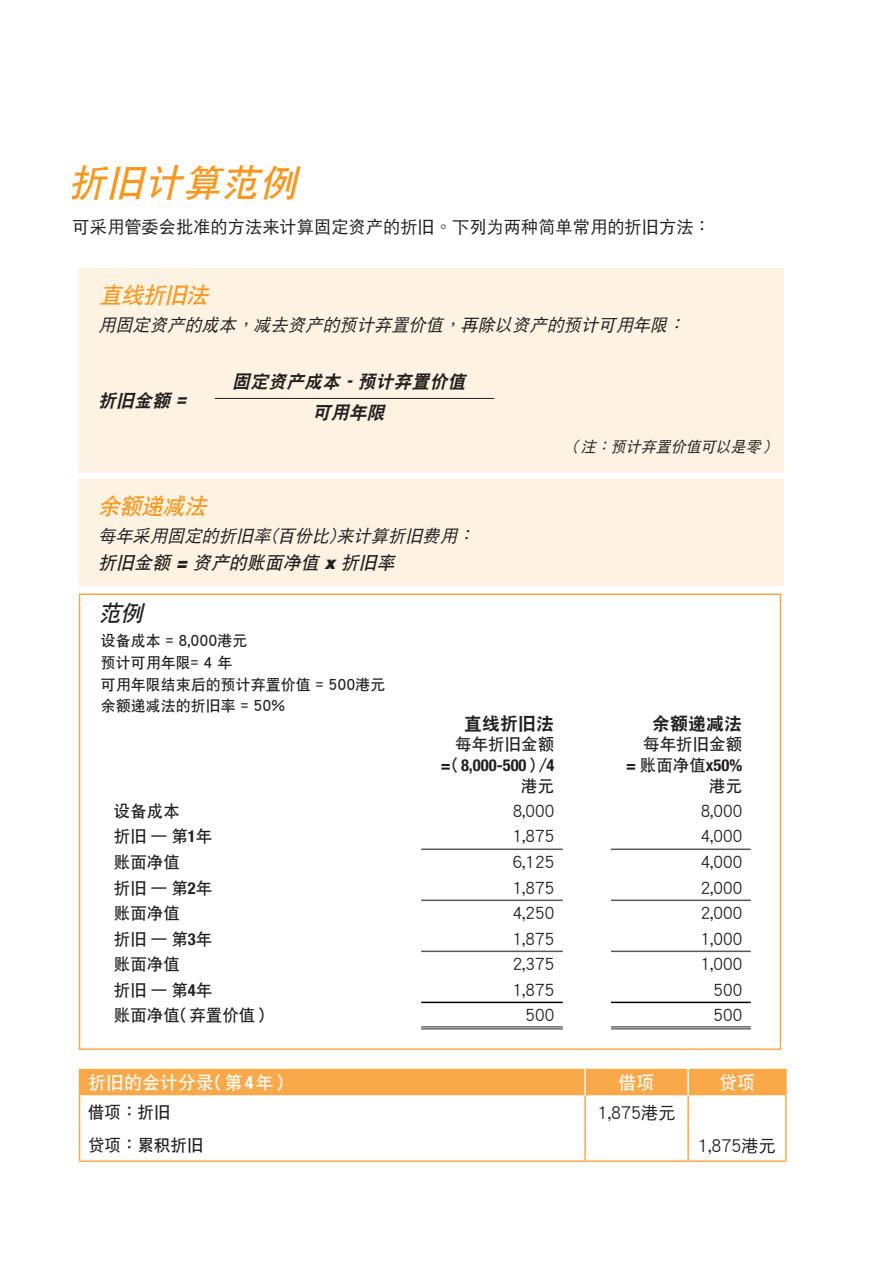
<style>
.page{position:relative;width:893px;height:1263px;background:#fff}
.page>*{position:absolute;margin:0;border:0;box-sizing:border-box;transform-origin:0 0}
.section{font:italic 37.5px "DF Hei GB5 HK W7";color:#f7971d}
.sub_headline{font:italic 22.5px "DF Hei GB5 HK W7";color:#f7971d}
.sub_headline-2{font:italic 22.5px "DF Hei GB5 HK W7";color:#231f20}
.black_body_text{font:italic 18px "DF Hei GB5 HK W9";color:#231f20}
.black_body_text-2{font:italic 18px "DF Hei GB5 HK W7";color:#231f20}
.table_head{font:18px "DF Hei GB5 HK W7";color:#fff}
.table_head-2{font:18px "DF Hei GB5 HK W9";color:#231f20}
.table_black_body_tex{font:18px "DF Hei GB5 HK W9";color:#231f20}
.black_body_text-3{font:italic 17.25px "DF Hei GB5 HK W5";color:#231f20}
.black_body_text-4{font:17.25px "DF Hei GB5 HK W5";color:#231f20}
.table_black_body_tex-2{font:17.25px "DF Hei GB5 HK W5";color:#231f20}
.table_black_body_tex-3{font:16.5px "DF Hei GB5 HK W5";color:#231f20}
.table_head-3{font:16.5px "DF Hei GB5 HK W7";color:#231f20}
.table_black_body_tex-4{font:16.5px/21px "DF Hei GB5 HK W7";color:#231f20;text-align:right}
.table_head-4{font:700 condensed 16.5px "Helvetica Neue";color:#231f20}
.black_body_text-5{font:15px "DF Hei GB5 HK W7";color:#231f20}
.black_body_text-6{font:italic 15px "DF Hei GB5 HK W5";color:#231f20}
.s1{font-family:"Helvetica Neue";font-weight:900}
.s2{font-family:"DF Hei GB5 HK W7";font-weight:400;font-stretch:normal}
.s3{font-family:"Helvetica Neue";font-weight:700;font-stretch:condensed}
</style>
<div class="page">
<div style="left:78px;top:268px;width:706px;height:318px;background:#fef3e3"></div>
<div style="left:78px;top:473px;width:706px;height:6px;background:#fff"></div>
<hr style="left:215px;top:398px;width:279px;height:1px;background:#231f20">
<hr style="left:421px;top:848px;width:142px;height:2px;background:#57585a">
<hr style="left:611px;top:848px;width:140px;height:2px;background:#57585a">
<hr style="left:421px;top:899px;width:142px;height:2px;background:#57585a">
<hr style="left:611px;top:899px;width:140px;height:2px;background:#57585a">
<hr style="left:421px;top:950px;width:142px;height:2px;background:#57585a">
<hr style="left:611px;top:950px;width:140px;height:2px;background:#57585a">
<hr style="left:421px;top:1002px;width:142px;height:1px;background:#000">
<hr style="left:611px;top:1002px;width:140px;height:1px;background:#000">
<hr style="left:421px;top:1026px;width:142px;height:1px;background:#231f20">
<hr style="left:421px;top:1028px;width:142px;height:1px;background:#231f20">
<hr style="left:611px;top:1026px;width:140px;height:1px;background:#231f20">
<hr style="left:611px;top:1028px;width:140px;height:1px;background:#231f20">
<div style="left:79px;top:593px;width:702px;height:457px;border:2px solid #faa94a"></div>
<div style="left:79px;top:1069px;width:706px;height:26px;background:#faa94a"></div>
<hr style="left:785px;top:1069px;width:2px;height:26px;background:#faa94a">
<hr style="left:79px;top:1095px;width:1px;height:30px;background:#faa94a">
<hr style="left:584px;top:1095px;width:2px;height:30px;background:#faa94a">
<hr style="left:687px;top:1095px;width:2px;height:30px;background:#faa94a">
<hr style="left:785px;top:1095px;width:2px;height:30px;background:#faa94a">
<hr style="left:79px;top:1125px;width:1px;height:35px;background:#faa94a">
<hr style="left:584px;top:1125px;width:2px;height:35px;background:#faa94a">
<hr style="left:687px;top:1125px;width:2px;height:35px;background:#faa94a">
<hr style="left:785px;top:1125px;width:2px;height:35px;background:#faa94a">
<hr style="left:79px;top:1160px;width:506px;height:2px;background:#faa94a">
<hr style="left:585px;top:1160px;width:103px;height:2px;background:#faa94a">
<hr style="left:688px;top:1160px;width:99px;height:2px;background:#faa94a">
<hr style="left:584px;top:1069px;width:2px;height:26px;background:#fff">
<hr style="left:687px;top:1069px;width:2px;height:26px;background:#fff">
<p class="section" style="left:68px;top:162px;width:239px">折舊計算範例</p>
<p class="black_body_text-4" style="left:73px;top:217px;width:640px">可採用管委會批准的方法來計算固定資產的折舊。下列為兩種簡單常用的折舊方法：</p>
<p class="sub_headline" style="left:100px;top:283px;width:116px">直線折舊法</p>
<p class="black_body_text-3" style="left:98px;top:315px;width:592px">用固定資產的成本，減去資產的預計棄置價值，再除以資產的預計可用年限：</p>
<p class="black_body_text" style="left:98px;top:391px;width:93px">折舊金額 =</p>
<p class="black_body_text" style="left:232px;top:371px;width:239px">固定資產成本 - 預計棄置價值</p>
<p class="black_body_text" style="left:313px;top:403px;width:78px">可用年限</p>
<p class="sub_headline" style="left:98px;top:494px;width:116px">餘額遞減法</p>
<p class="black_body_text-3" style="left:98px;top:526px;width:382px">每年採用固定的折舊率（百份比）來計算折舊費用：</p>
<p class="black_body_text-2" style="left:98px;top:553px;width:303px">折舊金額 <span class="s1">=</span> 資產的賬面淨值 <span class="s1">x</span> 折舊率</p>
<p class="sub_headline-2" style="left:99px;top:600px;width:51px">範例</p>
<p class="black_body_text-5" style="left:101px;top:633px;width:148px">設備成本 = 8,000港元</p>
<p class="black_body_text-5" style="left:101px;top:654px;width:133px">預計可用年限= 4 年</p>
<p class="black_body_text-5" style="left:101px;top:676px;width:286px">可用年限結束後的預計棄置價值 = 500港元</p>
<p class="black_body_text-5" style="left:101px;top:698px;width:186px">餘額遞減法的折舊率 = 50%</p>
<p class="table_head-2" style="left:464px;top:714px;width:91px">直線折舊法</p>
<p class="table_head-3" style="left:455px;top:735px;width:100px">每年折舊金額</p>
<p class="table_head-4" style="left:441px;top:755px;width:115px">=<span class="s2">（</span>8,000-500<span class="s2">）／</span>4</p>
<p class="table_head-3" style="left:521px;top:777px;width:34px">港元</p>
<p class="black_body_text-6" style="left:566px;top:438px;width:215px">（註：預計棄置價值可以是零）</p>
<p class="table_black_body_tex" style="left:652px;top:714px;width:91px">餘額遞減法</p>
<p class="table_black_body_tex-4" style="left:626px;top:733px;width:118px">每年折舊金額<br><span class="s3">=</span> 賬面淨值<span class="s3">x50%</span>港元</p>
<p class="table_head-3" style="left:114px;top:802px;width:67px">設備成本</p>
<p class="table_black_body_tex-3" style="left:513px;top:802px;width:43px">8,000</p>
<p class="table_black_body_tex-3" style="left:701px;top:802px;width:43px">8,000</p>
<p class="table_head-3" style="left:114px;top:828px;width:100px">折舊 — 第<span class="s3">1</span>年</p>
<p class="table_black_body_tex-3" style="left:513px;top:828px;width:43px">1,875</p>
<p class="table_black_body_tex-3" style="left:701px;top:828px;width:43px">4,000</p>
<p class="table_head-3" style="left:114px;top:853px;width:67px">賬面淨值</p>
<p class="table_black_body_tex-3" style="left:513px;top:853px;width:43px">6,125</p>
<p class="table_black_body_tex-3" style="left:701px;top:853px;width:43px">4,000</p>
<p class="table_head-3" style="left:114px;top:879px;width:100px">折舊 — 第<span class="s3">2</span>年</p>
<p class="table_black_body_tex-3" style="left:513px;top:879px;width:43px">1,875</p>
<p class="table_black_body_tex-3" style="left:701px;top:879px;width:43px">2,000</p>
<p class="table_head-3" style="left:114px;top:904px;width:67px">賬面淨值</p>
<p class="table_black_body_tex-3" style="left:513px;top:904px;width:43px">4,250</p>
<p class="table_black_body_tex-3" style="left:701px;top:904px;width:43px">2,000</p>
<p class="table_head-3" style="left:114px;top:930px;width:100px">折舊 — 第<span class="s3">3</span>年</p>
<p class="table_black_body_tex-3" style="left:513px;top:930px;width:43px">1,875</p>
<p class="table_black_body_tex-3" style="left:701px;top:930px;width:43px">1,000</p>
<p class="table_head-3" style="left:114px;top:955px;width:67px">賬面淨值</p>
<p class="table_black_body_tex-3" style="left:513px;top:955px;width:43px">2,375</p>
<p class="table_black_body_tex-3" style="left:701px;top:955px;width:43px">1,000</p>
<p class="table_head-3" style="left:114px;top:981px;width:100px">折舊 — 第<span class="s3">4</span>年</p>
<p class="table_black_body_tex-3" style="left:513px;top:981px;width:43px">1,875</p>
<p class="table_black_body_tex-3" style="left:714px;top:981px;width:30px">500</p>
<p class="table_head-3" style="left:114px;top:1006px;width:160px">賬面淨值（棄置價值）</p>
<p class="table_black_body_tex-3" style="left:526px;top:1006px;width:30px">500</p>
<p class="table_black_body_tex-3" style="left:714px;top:1006px;width:30px">500</p>
<p class="table_head" style="left:88px;top:1072px;width:205px">折舊的會計分錄（第<span class="s3">4</span>年）</p>
<p class="table_head" style="left:619px;top:1072px;width:37px">借項</p>
<p class="table_head" style="left:719px;top:1072px;width:37px">貸項</p>
<p class="table_head-3" style="left:88px;top:1103px;width:84px">借項：折舊</p>
<p class="table_black_body_tex-2" style="left:598px;top:1103px;width:79px">1,875港元</p>
<p class="table_head-3" style="left:88px;top:1136px;width:117px">貸項：累積折舊</p>
<p class="table_black_body_tex-2" style="left:698px;top:1136px;width:79px">1,875港元</p>
</div>
